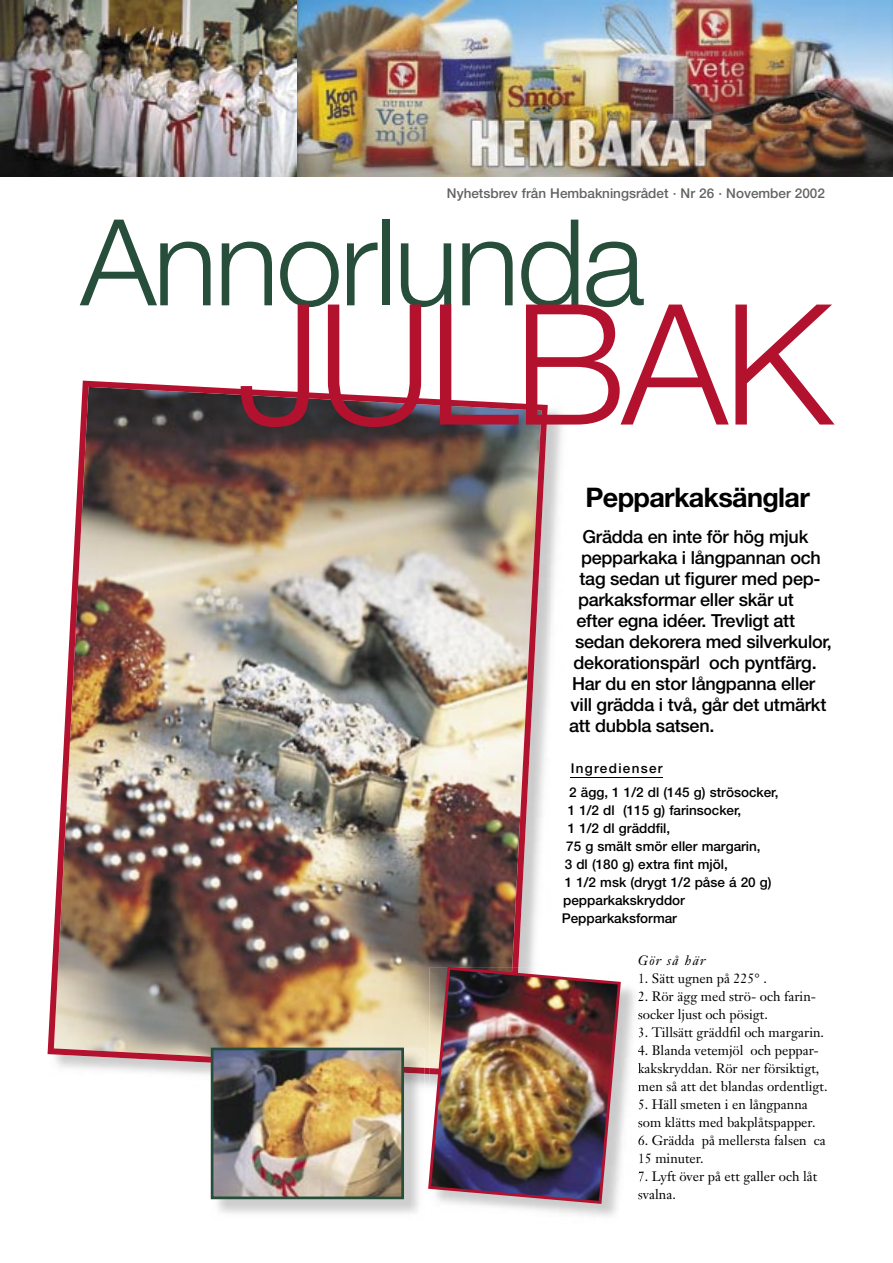
<style>
.page{position:relative;width:893px;height:1263px;background:#fff}
.page>*{position:absolute;margin:0;border:0;box-sizing:border-box;transform-origin:0 0}
.t1{font:300 168px "Helvetica Neue";letter-spacing:-.025em;color:#b3122f}
.t2{font:300 120px "Helvetica Neue";letter-spacing:-.025em;color:#274e3a}
.t3{font:700 27px "Helvetica Neue";letter-spacing:-.025em;color:#000}
.t4{font:500 18px "Helvetica Neue";letter-spacing:-.015em;color:#000}
.t5{font:13.5px/18px "Janson Text";color:#000}
.t6{font:500 13.5px/24.5px "Helvetica Neue";color:#000}
.t7{font:500 13.5px "Helvetica Neue";color:#636363}
.t8{font:italic 13.5px "Janson Text";letter-spacing:.09em;color:#000}
</style>
<div class="page">
<img style="left:424px;top:1074px;width:4px;height:12px">
<img style="left:48px;top:381px;width:500px;height:693px">
<img style="left:0;top:0;width:893px;height:177px">
<img style="left:404px;top:1049px;width:20px;height:8px">
<img style="left:404px;top:1057px;width:20px;height:17px">
<img style="left:213px;top:1050px;width:188px;height:146px">
<hr style="left:211px;top:1049px;width:2px;height:149px;background:#274e3a">
<hr style="left:212px;top:1196px;width:191px;height:3px;background:#274e3a">
<hr style="left:401px;top:1049px;width:3px;height:149px;background:#274e3a">
<hr style="left:212px;top:1047px;width:191px;height:3px;background:#274e3a">
<hr style="left:571px;top:777px;width:92px;height:1px;background:#000">
<svg style="left:638px;top:974px;width:2px;height:189px"></svg>
<svg style="left:638px;top:1171px;width:2px;height:28px"></svg>
<img style="left:428px;top:967px;width:193px;height:237px">
<p class="t7" style="left:447px;top:185px;width:379px">Nyhetsbrev från Hembakningsrådet · Nr 26 · November 2002</p>
<h2 class="t2" style="left:81px;top:189px;width:566px">Annorlunda</h2>
<h1 class="t1" style="left:237px;top:262px;width:597px">JULBAK</h1>
<h3 class="t3" style="left:585px;top:481px;width:226px">Pepparkaksänglar</h3>
<h3 class="t4" style="left:582px;top:526px;width:227px">Grädda en inte för hög mjuk</h3>
<h3 class="t4" style="left:581px;top:547px;width:241px">pepparkaka i långpannan och</h3>
<h3 class="t4" style="left:579px;top:568px;width:242px">tag sedan ut figurer med pep-</h3>
<h3 class="t4" style="left:578px;top:589px;width:217px">parkaksformar eller skär ut</h3>
<h3 class="t4" style="left:576px;top:610px;width:220px">efter egna idéer. Trevligt att</h3>
<h3 class="t4" style="left:575px;top:631px;width:258px">sedan dekorera med silverkulor,</h3>
<h3 class="t4" style="left:573px;top:652px;width:245px">dekorationspärl och pyntfärg.</h3>
<h3 class="t4" style="left:572px;top:673px;width:245px">Har du en stor långpanna eller</h3>
<h3 class="t4" style="left:570px;top:694px;width:257px">vill grädda i två, går det utmärkt</h3>
<h3 class="t4" style="left:569px;top:715px;width:147px">att dubbla satsen.</h3>
<p class="t6" style="left:569px;top:756px;width:211px">Ingredienser<br>2 ägg, 1 1/2 dl (145 g) strösocker,</p>
<p class="t6" style="left:568px;top:798px;width:175px">1 1/2 dl (115 g) farinsocker,</p>
<p class="t6" style="left:568px;top:816px;width:104px">1 1/2 dl gräddfil,</p>
<p class="t6" style="left:566px;top:834px;width:196px">75 g smält smör eller margarin,</p>
<p class="t6" style="left:565px;top:852px;width:165px">3 dl (180 g) extra fint mjöl,</p>
<p class="t6" style="left:565px;top:870px;width:208px">1 1/2 msk (drygt 1/2 påse á 20 g)</p>
<p class="t6" style="left:563px;top:888px;width:123px">pepparkakskryddor</p>
<p class="t6" style="left:562px;top:906px;width:117px">Pepparkaksformar</p>
<p class="t8" style="left:638px;top:952px;width:69px">Gör så här</p>
<p class="t5" style="left:638px;top:969px;width:131px">1. Sätt ugnen på 225° .</p>
<p class="t5" style="left:638px;top:987px;width:180px">2. Rör ägg med strö- och farin&shy;socker ljust och pösigt.</p>
<p class="t5" style="left:638px;top:1023px;width:188px">3. Tillsätt gräddfil och margarin.</p>
<p class="t5" style="left:638px;top:1041px;width:191px">4. Blanda vetemjöl och peppar&shy;kakskryddan. Rör ner försiktigt, men så att det blandas ordentligt.</p>
<p class="t5" style="left:638px;top:1095px;width:179px">5. Häll smeten i en långpanna som klätts med bakplåtspapper.</p>
<p class="t5" style="left:638px;top:1131px;width:189px">6. Grädda på mellersta falsen ca<br>15 minuter.</p>
<p class="t5" style="left:638px;top:1167px;width:181px">7. Lyft över på ett galler och låt svalna.</p>
</div>
